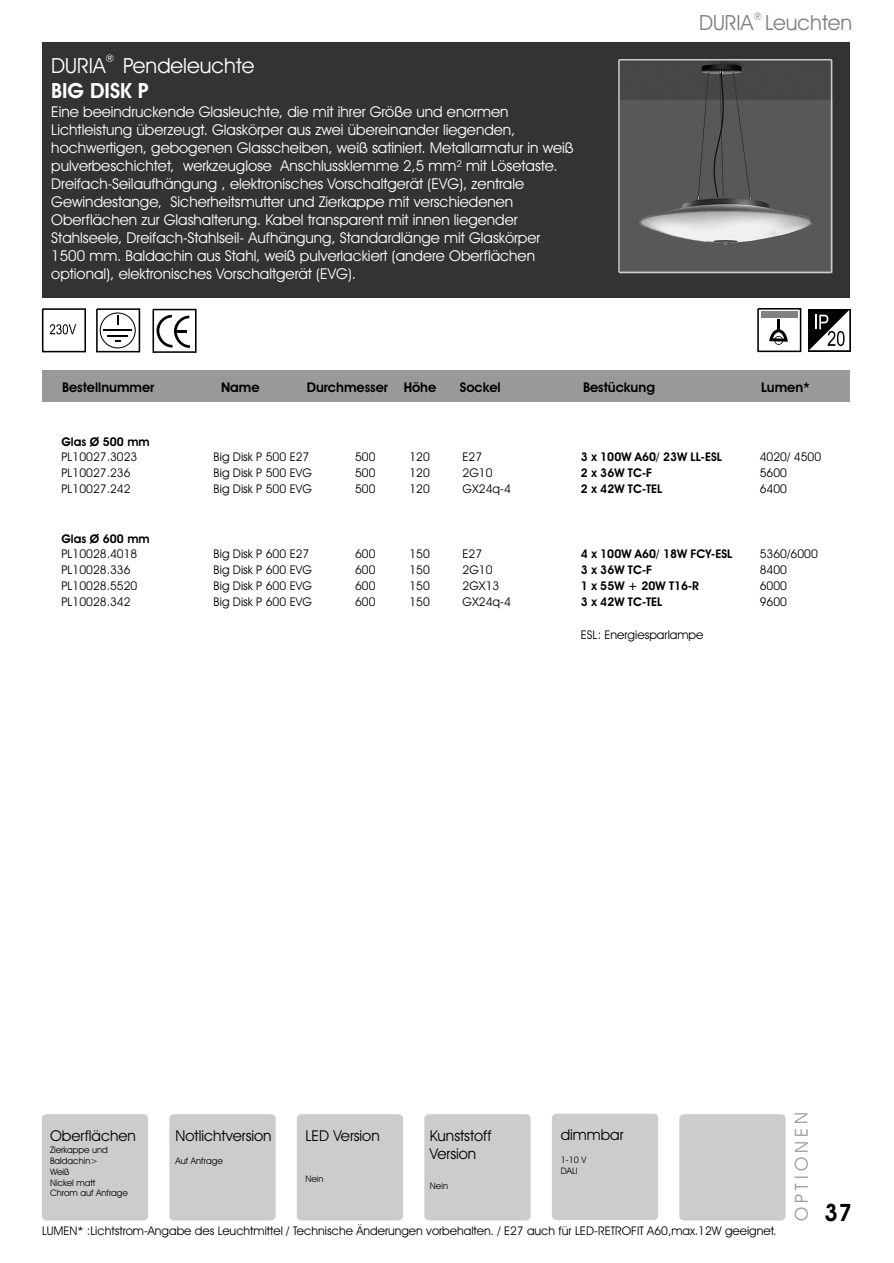
<style>
.page{position:relative;width:894px;height:1263px;background:#fff}
.page>*{position:absolute;margin:0;border:0;box-sizing:border-box;transform-origin:0 0}
.t1{font:700 24px "Avant Garde Bk BT";color:#000}
.t2{font:21px "Avant Garde Bk BT";color:#fff}
.t3{font:21px "Avant Garde Bk BT";color:#808080}
.t4{font:700 21px "Avant Garde Bk BT";color:#fff}
.t5{font:18px "Avant Garde Bk BT";letter-spacing:.215em;color:#999}
.t6{font:15px/18px "Avant Garde Bk BT";color:#fff}
.t7{font:15px/18px "Avant Garde Bk BT";color:#000}
.t8{font:700 13.5px "Avant Garde Bk BT";color:#000}
.t9{font:12px "Avant Garde Bk BT";letter-spacing:.005em;color:#000}
.t10{font:700 12px "Avant Garde Bk BT";color:#000}
.t11{font:10.5px "Avant Garde Bk BT";color:#fff}
.t12{font:10.5px "Avant Garde Bk BT";color:#808080}
.t13{font:9px/10.8px "Avant Garde Bk BT";color:#000}
</style>
<div class="page">
<div style="left:42px;top:42px;width:808px;height:256px;background:#333"></div>
<svg style="left:96px;top:308px;width:44px;height:45px"></svg>
<hr style="left:42px;top:309px;width:1px;height:43px;background:#000">
<hr style="left:43px;top:351px;width:42px;height:1px;background:#000">
<hr style="left:84px;top:309px;width:2px;height:43px;background:#000">
<hr style="left:43px;top:308px;width:42px;height:2px;background:#000">
<svg style="left:50px;top:324px;width:26px;height:10px"></svg>
<hr style="left:153px;top:310px;width:1px;height:42px;background:#000">
<hr style="left:153px;top:351px;width:43px;height:2px;background:#000">
<hr style="left:195px;top:310px;width:2px;height:42px;background:#000">
<hr style="left:153px;top:309px;width:43px;height:1px;background:#000">
<svg style="left:153px;top:315px;width:37px;height:38px"></svg>
<hr style="left:757px;top:309px;width:2px;height:42px;background:#000">
<hr style="left:758px;top:351px;width:43px;height:1px;background:#000">
<hr style="left:800px;top:309px;width:1px;height:42px;background:#000">
<hr style="left:758px;top:308px;width:43px;height:2px;background:#000">
<div style="left:761px;top:311px;width:37px;height:7px;background:#808080"></div>
<svg style="left:769px;top:319px;width:19px;height:26px"></svg>
<svg style="left:808px;top:309px;width:43px;height:43px"></svg>
<svg style="left:809px;top:310px;width:40px;height:40px"></svg>
<div style="left:42px;top:370px;width:808px;height:32px;background:#999"></div>
<div style="left:42px;top:1114px;width:106px;height:106px;background:#ccc;border-radius:5px"></div>
<div style="left:297px;top:1114px;width:106px;height:106px;background:#ccc;border-radius:5px"></div>
<div style="left:424px;top:1114px;width:107px;height:106px;background:#ccc;border-radius:5px"></div>
<div style="left:552px;top:1114px;width:106px;height:106px;background:#ccc;border-radius:5px"></div>
<div style="left:169px;top:1114px;width:107px;height:106px;background:#ccc;border-radius:5px"></div>
<div style="left:679px;top:1114px;width:107px;height:106px;background:#ccc;border-radius:5px"></div>
<img style="left:620px;top:61px;width:213px;height:213px">
<div style="left:618px;top:59px;width:214px;height:214px;border:2px solid #ccc"></div>
<p class="t11" style="left:106px;top:54px;width:10px">®</p>
<h2 class="t2" style="left:51px;top:57px;width:205px">DURIA Pendeleuchte</h2>
<h2 class="t4" style="left:51px;top:82px;width:99px">BIG DISK P</h2>
<p class="t6" style="left:51px;top:104px;width:524px">Eine beeindruckende Glasleuchte, die mit ihrer Größe und enormen Lichtleistung überzeugt. Glaskörper aus zwei übereinander liegenden, hochwertigen, gebogenen Glasscheiben, weiß satiniert. Metallarmatur in weiß pulverbeschichtet, werkzeuglose Anschlussklemme 2,5 mm² mit Lösetaste.<br>Dreifach-Seilaufhängung , elektronisches Vorschaltgerät (EVG), zentrale Gewindestange, Sicherheitsmutter und Zierkappe mit verschiedenen Oberflächen zur Glashalterung. Kabel transparent mit innen liegender Stahlseele, Dreifach-Stahlseil- Aufhängung, Standardlänge mit Glaskörper 1500 mm. Baldachin aus Stahl, weiß pulverlackiert (andere Oberflächen optional), elektronisches Vorschaltgerät (EVG).</p>
<p class="t12" style="left:753px;top:12px;width:10px">®</p>
<h2 class="t3" style="left:699px;top:14px;width:155px">DURIA Leuchten</h2>
<p class="t8" style="left:62px;top:382px;width:94px">Bestellnummer</p>
<p class="t8" style="left:221px;top:382px;width:40px">Name</p>
<p class="t8" style="left:307px;top:382px;width:131px">Durchmesser Höhe</p>
<p class="t8" style="left:460px;top:382px;width:42px">Sockel</p>
<p class="t8" style="left:583px;top:382px;width:73px">Bestückung</p>
<p class="t8" style="left:761px;top:382px;width:50px">Lumen*</p>
<p class="t10" style="left:61px;top:436px;width:90px">Glas Ø 500 mm</p>
<p class="t9" style="left:61px;top:451px;width:78px">PL10027.3023</p>
<p class="t9" style="left:214px;top:451px;width:97px">Big Disk P 500 E27</p>
<p class="t9" style="left:355px;top:451px;width:22px">500</p>
<p class="t9" style="left:409px;top:451px;width:22px">120</p>
<p class="t9" style="left:463px;top:451px;width:21px">E27</p>
<p class="t10" style="left:581px;top:451px;width:143px">3 x 100W A60/ 23W LL-ESL</p>
<p class="t9" style="left:760px;top:451px;width:63px">4020/ 4500</p>
<p class="t9" style="left:61px;top:468px;width:71px">PL10027.236</p>
<p class="t9" style="left:214px;top:468px;width:100px">Big Disk P 500 EVG</p>
<p class="t9" style="left:355px;top:468px;width:22px">500</p>
<p class="t9" style="left:409px;top:468px;width:22px">120</p>
<p class="t9" style="left:463px;top:468px;width:31px">2G10</p>
<p class="t10" style="left:581px;top:468px;width:73px">2 x 36W TC-F</p>
<p class="t9" style="left:760px;top:468px;width:29px">5600</p>
<p class="t9" style="left:61px;top:484px;width:71px">PL10027.242</p>
<p class="t9" style="left:214px;top:484px;width:100px">Big Disk P 500 EVG</p>
<p class="t9" style="left:355px;top:484px;width:22px">500</p>
<p class="t9" style="left:409px;top:484px;width:22px">120</p>
<p class="t9" style="left:463px;top:484px;width:50px">GX24q-4</p>
<p class="t10" style="left:581px;top:484px;width:83px">2 x 42W TC-TEL</p>
<p class="t9" style="left:760px;top:484px;width:29px">6400</p>
<p class="t10" style="left:61px;top:534px;width:90px">Glas Ø 600 mm</p>
<p class="t9" style="left:61px;top:549px;width:78px">PL10028.4018</p>
<p class="t9" style="left:214px;top:549px;width:97px">Big Disk P 600 E27</p>
<p class="t9" style="left:355px;top:549px;width:22px">600</p>
<p class="t9" style="left:409px;top:549px;width:22px">150</p>
<p class="t9" style="left:463px;top:549px;width:21px">E27</p>
<p class="t10" style="left:581px;top:549px;width:153px">4 x 100W A60/ 18W FCY-ESL</p>
<p class="t9" style="left:760px;top:549px;width:60px">5360/6000</p>
<p class="t9" style="left:61px;top:565px;width:71px">PL10028.336</p>
<p class="t9" style="left:214px;top:565px;width:100px">Big Disk P 600 EVG</p>
<p class="t9" style="left:355px;top:565px;width:22px">600</p>
<p class="t9" style="left:409px;top:565px;width:22px">150</p>
<p class="t9" style="left:463px;top:565px;width:31px">2G10</p>
<p class="t10" style="left:581px;top:565px;width:73px">3 x 36W TC-F</p>
<p class="t9" style="left:760px;top:565px;width:29px">8400</p>
<p class="t9" style="left:61px;top:581px;width:78px">PL10028.5520</p>
<p class="t9" style="left:214px;top:581px;width:100px">Big Disk P 600 EVG</p>
<p class="t9" style="left:355px;top:581px;width:22px">600</p>
<p class="t9" style="left:409px;top:581px;width:22px">150</p>
<p class="t9" style="left:463px;top:581px;width:38px">2GX13</p>
<p class="t10" style="left:581px;top:581px;width:120px">1 x 55W + 20W T16-R</p>
<p class="t9" style="left:760px;top:581px;width:29px">6000</p>
<p class="t9" style="left:61px;top:597px;width:71px">PL10028.342</p>
<p class="t9" style="left:214px;top:597px;width:100px">Big Disk P 600 EVG</p>
<p class="t9" style="left:355px;top:597px;width:22px">600</p>
<p class="t9" style="left:409px;top:597px;width:22px">150</p>
<p class="t9" style="left:463px;top:597px;width:50px">GX24q-4</p>
<p class="t10" style="left:581px;top:597px;width:83px">3 x 42W TC-TEL</p>
<p class="t9" style="left:760px;top:597px;width:29px">9600</p>
<p class="t9" style="left:581px;top:630px;width:124px">ESL: Energiesparlampe</p>
<p class="t7" style="left:50px;top:1128px;width:87px">Oberflächen</p>
<p class="t13" style="left:50px;top:1146px;width:79px">Zierkappe und<br>Baldachin&gt;<br>Weiß<br>Nickel matt<br>Chrom auf Anfrage</p>
<p class="t7" style="left:176px;top:1128px;width:98px">Notlichtversion</p>
<p class="t13" style="left:176px;top:1156px;width:49px">Auf Anfrage</p>
<p class="t7" style="left:305px;top:1128px;width:76px">LED Version</p>
<p class="t13" style="left:305px;top:1174px;width:20px">Nein</p>
<p class="t7" style="left:430px;top:1128px;width:63px">Kunststoff<br>Version</p>
<p class="t13" style="left:430px;top:1182px;width:20px">Nein</p>
<p class="t7" style="left:561px;top:1127px;width:64px">dimmbar</p>
<p class="t13" style="left:561px;top:1155px;width:27px">1-10 V<br>DALI</p>
<p class="t9" style="left:42px;top:1226px;width:736px">LUMEN* :Lichtstrom-Angabe des Leuchtmittel / Technische Änderungen vorbehalten. / E27 auch für LED-RETROFIT A60,max.12W geeignet.</p>
<p class="t5" style="left:794px;top:1221px;width:110px;rotate:-90deg">OP IONEN</p>
<p class="t5" style="left:794px;top:1190px;width:8px;rotate:-90deg">T</p>
<h1 class="t1" style="left:824px;top:1203px;width:29px">37</h1>
</div>
